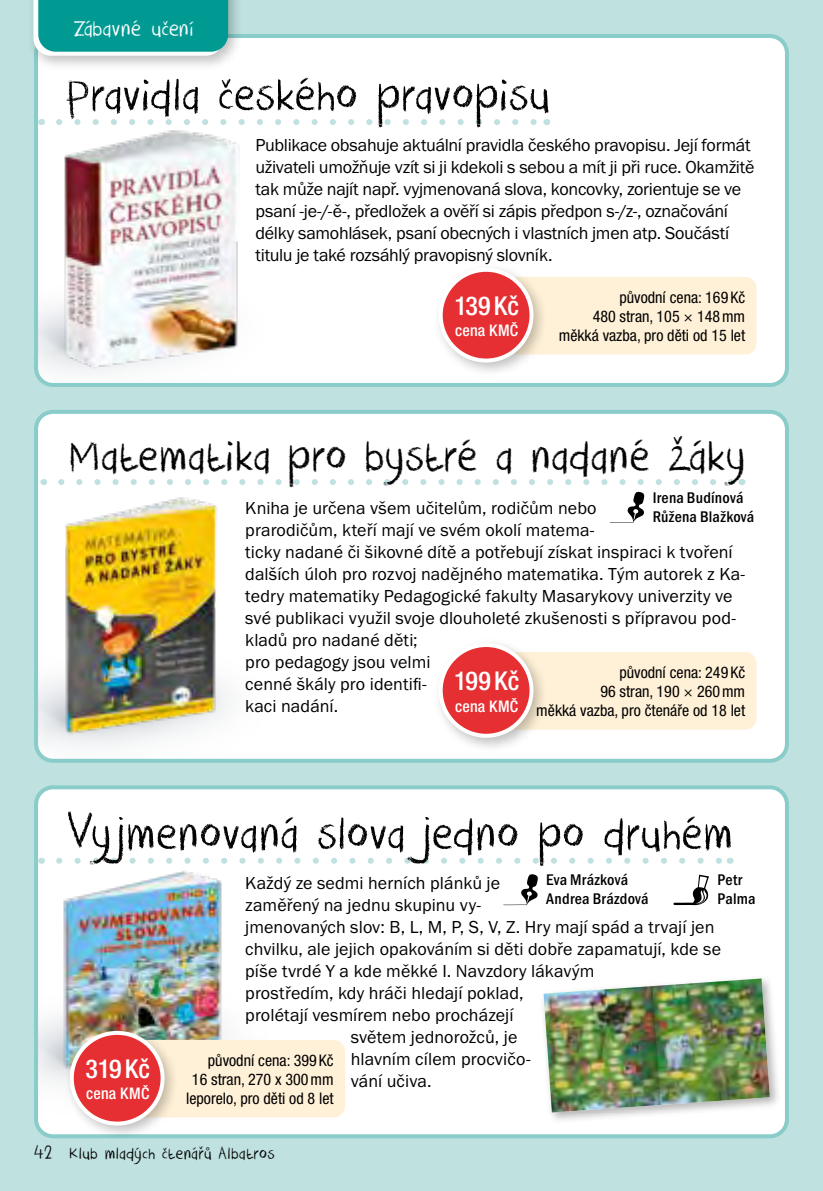
<style>
.page{position:relative;width:823px;height:1191px;background:#fff}
.page>*{position:absolute;margin:0;border:0;box-sizing:border-box;transform-origin:0 0}
.t1{font:50px "Crayon Crumble";letter-spacing:.01em;color:#000}
.t2{font:48px "Crayon Crumble";letter-spacing:.025em;color:#000}
.t3{font:500 condensed 26px "Helvetica Neue CE";letter-spacing:.005em;color:#fff}
.t4{font:24px "Crayon Crumble";letter-spacing:.02em;color:#fff}
.t5{font:18px/22px "Franklin Gothic ITCTOT";color:#000}
.t6{font:18px "Crayon Crumble";letter-spacing:.035em;color:#000}
.t7{font:16px/19.2px "Helvetica Neue Cond CE";color:#000;text-align:right}
.t8{font:16px/19.2px "Franklin Got Itc TOT Med Con";letter-spacing:.015em;color:#000}
.t9{font:500 condensed 16px "Helvetica Neue CE";letter-spacing:.015em;color:#fff}
.s1{font-size:70px}
.s2{font-size:22px}
</style>
<div class="page">
<div style="left:0;top:0;width:822px;height:1191px;background:#bfe1e0"></div>
<div style="left:36px;top:787px;width:750px;height:349px;background:#fff;border-radius:17px"></div>
<div style="left:34px;top:785px;width:754px;height:353px;border:4px solid #89ccca;border-radius:17px"></div>
<div style="left:36px;top:412px;width:750px;height:349px;background:#fff;border-radius:17px"></div>
<div style="left:34px;top:410px;width:754px;height:353px;border:4px solid #89ccca;border-radius:17px"></div>
<div style="left:36px;top:36px;width:750px;height:349px;background:#fff;border-radius:17px"></div>
<div style="left:34px;top:34px;width:754px;height:353px;border:4px solid #89ccca;border-radius:17px"></div>
<div style="left:26px;top:0;width:216px;height:71px;background:#000;opacity:.25"></div>
<svg style="left:33px;top:0;width:195px;height:56px;background:#1ba49e"></svg>
<svg style="left:59px;top:119px;width:478px;height:6px"></svg>
<svg style="left:61px;top:479px;width:671px;height:6px"></svg>
<svg style="left:59px;top:857px;width:661px;height:6px"></svg>
<svg style="left:609px;top:492px;width:34px;height:31px"></svg>
<svg style="left:503px;top:874px;width:34px;height:31px"></svg>
<svg style="left:673px;top:874px;width:35px;height:31px"></svg>
<img style="left:38px;top:637px;width:248px;height:122px">
<img style="left:38px;top:975px;width:248px;height:156px">
<img style="left:38px;top:265px;width:244px;height:118px">
<img style="left:59px;top:497px;width:164px;height:242px">
<img style="left:58px;top:124px;width:186px;height:249px">
<div style="left:538px;top:973px;width:242px;height:150px;background:#000;opacity:.3"></div>
<img style="left:543px;top:978px;width:226px;height:134px">
<div style="left:506px;top:277px;width:250px;height:77px;background:#fff1d7;border-radius:11px"></div>
<div style="left:432px;top:261px;width:116px;height:116px;background:#000;opacity:.25"></div>
<div style="left:440px;top:270px;width:91px;height:90px;background:#e62f32;border-radius:50%"></div>
<div style="left:438px;top:268px;width:95px;height:94px;border:4px solid #fff;border-radius:50%"></div>
<div style="left:506px;top:652px;width:250px;height:77px;background:#fff1d7;border-radius:11px"></div>
<div style="left:432px;top:637px;width:116px;height:115px;background:#000;opacity:.25"></div>
<div style="left:440px;top:645px;width:91px;height:90px;background:#e62f32;border-radius:50%"></div>
<div style="left:438px;top:643px;width:95px;height:94px;border:4px solid #fff;border-radius:50%"></div>
<img style="left:59px;top:870px;width:168px;height:203px">
<div style="left:95px;top:1039px;width:250px;height:78px;background:#fff1d7;border-radius:11px"></div>
<div style="left:63px;top:1024px;width:116px;height:116px;background:#000;opacity:.25"></div>
<div style="left:72px;top:1032px;width:90px;height:91px;background:#e62f32;border-radius:50%"></div>
<div style="left:70px;top:1030px;width:94px;height:95px;border:4px solid #fff;border-radius:50%"></div>
<h3 class="t4" style="left:73px;top:14px;width:121px">Zábavné učení</h3>
<h1 class="t1" style="left:66px;top:66px;width:484px">Pravidla českého pravopisu</h1>
<p class="t5" style="left:255px;top:135px;width:500px">Publikace obsahuje aktuální pravidla českého pravopisu. Její formát uživateli umožňuje vzít si ji kdekoli s sebou a mít ji při ruce. Okamžitě tak může najít např. vyjmenovaná slova, koncovky, zorientuje se ve psaní -je-/-ě-, předložek a ověří si zápis předpon s-/z-, označování délky samohlásek, psaní obecných i vlastních jmen atp. Součástí titulu je také rozsáhlý pravopisný slovník.</p>
<h3 class="t3" style="left:454px;top:291px;width:66px">139 Kč</h3>
<p class="t9" style="left:455px;top:321px;width:65px">cena KMČ</p>
<p class="t7" style="left:558px;top:287px;width:188px">původní cena: 169 Kč<br>480 stran, 105 × 148mm měkká vazba, pro děti od 15 let</p>
<h2 class="t2" style="left:69px;top:428px;width:677px">Matematika pro bystré a nadané žáky</h2>
<p class="t8" style="left:652px;top:488px;width:103px">Irena Budínová<br>Růžena Blažková</p>
<p class="t5" style="left:245px;top:497px;width:501px">Kniha je určena všem učitelům, rodičům nebo<br>prarodičům, kteří mají ve svém okolí matema-<br>ticky nadané či šikovné dítě a potřebují získat inspiraci k tvoření dalších úloh pro rozvoj nadějného matematika. Tým autorek z Ka&shy;tedry matematiky Pedagogické fakulty Masarykovy univerzity ve své publikaci využil svoje dlouholeté zkušenosti s přípravou pod&shy;kladů pro nadané děti;<br>pro pedagogy jsou velmi<br>cenné škály pro identifi-<br>kaci nadání.</p>
<p class="t7" style="left:536px;top:662px;width:210px">původní cena: 249 Kč<br>96 stran, 190 × 260mm<br>měkká vazba, pro čtenáře od 18 let</p>
<h3 class="t3" style="left:454px;top:666px;width:67px">199 Kč</h3>
<p class="t9" style="left:455px;top:697px;width:65px">cena KMČ</p>
<h1 class="t1" style="left:66px;top:804px;width:667px"><span class="s1">V</span>y jmenovaná slova jedno po druhém</h1>
<h3 class="t3" style="left:85px;top:1053px;width:66px">319 Kč</h3>
<p class="t9" style="left:86px;top:1084px;width:65px">cena KMČ</p>
<p class="t8" style="left:546px;top:870px;width:104px">Eva Mrázková<br>Andrea Brázdová</p>
<p class="t8" style="left:717px;top:870px;width:40px">Petr<br>Palma</p>
<p class="t5" style="left:245px;top:872px;width:256px">Každý ze sedmi herních plánků je</p>
<p class="t5" style="left:245px;top:894px;width:237px">zaměřený na jednu skupinu vy-</p>
<p class="t5" style="left:245px;top:916px;width:470px">jmenovaných slov: B, L, M, P, S, V, Z. Hry mají spád a trvají jen</p>
<p class="t5" style="left:245px;top:938px;width:477px">chvilku, ale jejich opakováním si děti dobře zapamatují, kde se</p>
<p class="t5" style="left:245px;top:960px;width:350px">píše tvrdé Y a kde měkké I. Navzdory lákavým</p>
<p class="t5" style="left:245px;top:982px;width:280px">prostředím, kdy hráči hledají poklad,</p>
<p class="t5" style="left:245px;top:1004px;width:269px">prolétají vesmírem nebo procházejí</p>
<p class="t5" style="left:350px;top:1026px;width:168px">světem jednorožců, je</p>
<p class="t5" style="left:350px;top:1048px;width:181px">hlavním cílem procvičo-</p>
<p class="t5" style="left:350px;top:1070px;width:82px">vání učiva.</p>
<p class="t7" style="left:186px;top:1050px;width:149px">původní cena: 399 Kč<br>16 stran, 270 x 300mm leporelo, pro děti od 8 let</p>
<p class="t6" style="left:33px;top:1143px;width:242px"><span class="s2">42</span> Klub mladých čtenářů Albatros</p>
</div>
